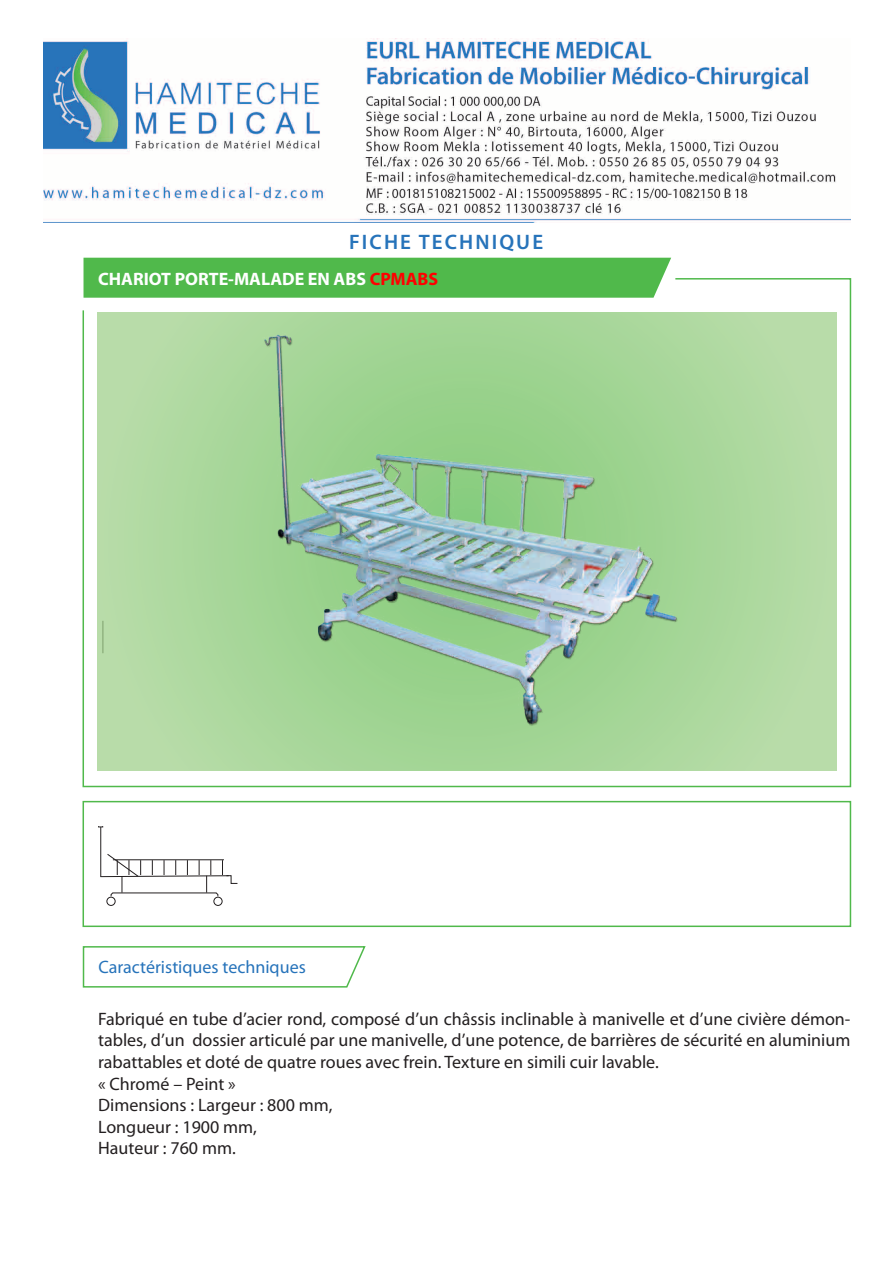
<style>
.page{position:relative;width:893px;height:1263px;background:#fff}
.page>*{position:absolute;margin:0;border:0;box-sizing:border-box;transform-origin:0 0}
.t1{font:600 21px "Myriad Pro";letter-spacing:.1em;color:#2673ba}
.t2{font:18px/21.6px "Myriad Pro";color:#231f20}
.t3{font:700 18px "Myriad Pro";color:#fff}
.t4{font:18px "Myriad Pro";color:#2673ba}
.s1{color:#f00}
</style>
<div class="page">
<img style="left:44px;top:39px;width:806px;height:183px">
<div style="left:83px;top:257px;width:588px;height:20px;background:#50b94b"></div>
<svg style="left:82px;top:946px;width:284px;height:42px"></svg>
<svg style="left:82px;top:277px;width:770px;height:511px"></svg>
<div style="left:83px;top:801px;width:768px;height:126px;border:2px solid #50b94b"></div>
<div style="left:97px;top:312px;width:739px;height:458px;background:#b0d9a2"></div>
<hr style="left:100px;top:827px;width:1px;height:50px;background:#231f20">
<div style="left:213px;top:897px;width:9px;height:9px;border:1px solid #231f20;border-radius:50%"></div>
<div style="left:107px;top:897px;width:9px;height:9px;border:1px solid #231f20;border-radius:50%"></div>
<svg style="left:100px;top:853px;width:138px;height:43px"></svg>
<img style="left:252px;top:321px;width:428px;height:422px">
<p class="t1" style="left:349px;top:229px;width:196px">FICHE TECHNIQUE</p>
<p class="t3" style="left:98px;top:267px;width:342px">CHARIOT PORTE-MALADE EN ABS <span class="s1">CPMABS</span></p>
<p class="t4" style="left:98px;top:956px;width:209px">Caractéristiques techniques</p>
<p class="t2" style="left:98px;top:1007px;width:754px">Fabriqué en tube d’acier rond, composé d’un châssis inclinable à manivelle et d’une civière démon&shy;tables, d’un dossier articulé par une manivelle, d’une potence, de barrières de sécurité en aluminium rabattables et doté de quatre roues avec frein. Texture en simili cuir lavable.<br>« Chromé – Peint »<br>Dimensions : Largeur : 800 mm,<br>Longueur : 1900 mm,<br>Hauteur : 760 mm.</p>
</div>
